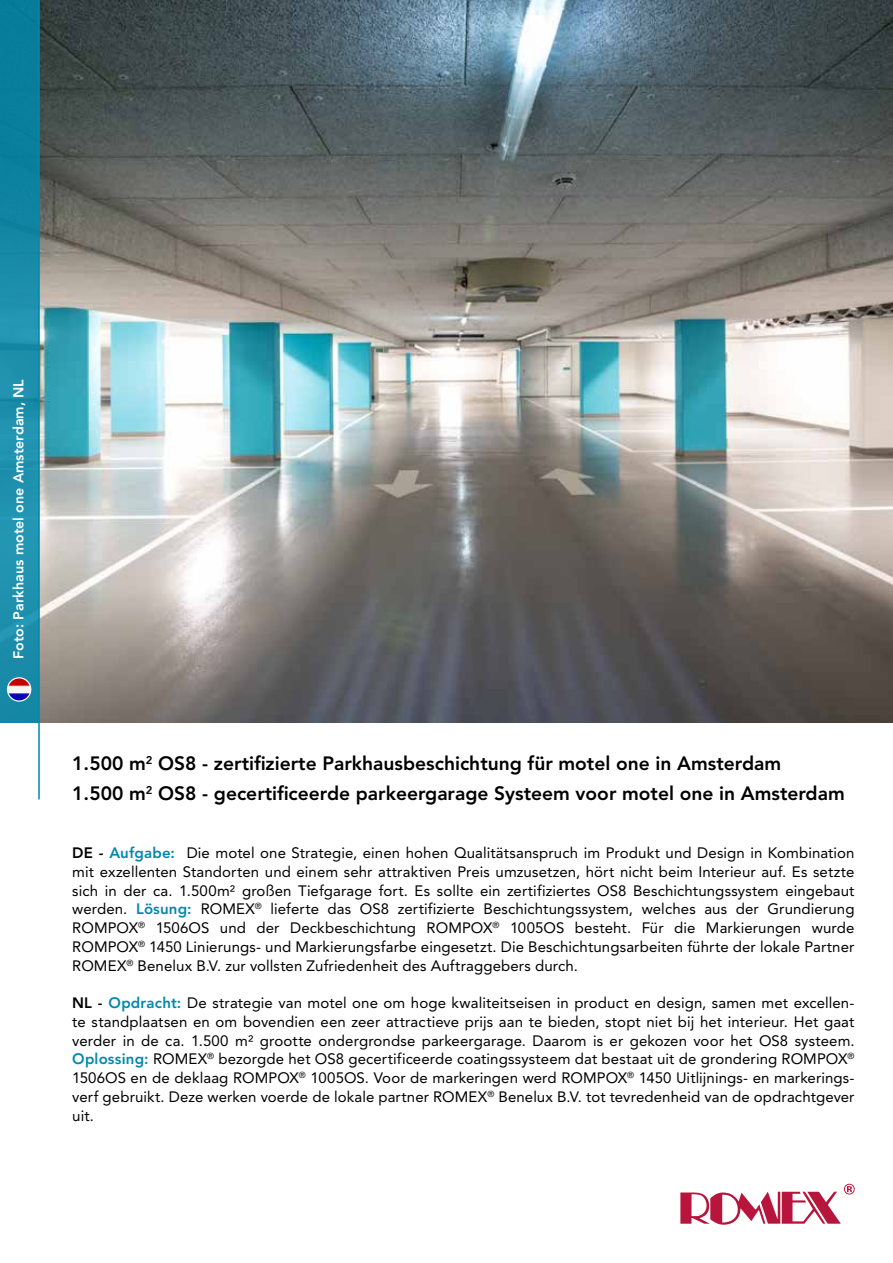
<style>
.page{position:relative;width:893px;height:1263px;background:#fff}
.page>*{position:absolute;margin:0;border:0;box-sizing:border-box;transform-origin:0 0}
.t1{font:800 19.2px/30px "Avenir LT";color:#000}
.t2{font:15px/18.8px "Avenir LT";letter-spacing:.01em;color:#000;text-align:justify}
.t3{font:800 14.25px "Avenir LT";color:#fff}
.s1{font-weight:800}
.s2{font-weight:800;color:#0089ad}
</style>
<div class="page">
<svg style="left:680px;top:1184px;width:175px;height:41px"></svg>
<img style="left:40px;top:0;width:853px;height:723px">
<hr style="left:38px;top:0;width:2px;height:799px;background:#0089ad">
<svg style="left:0;top:0;width:38px;height:723px;background:#178aa7"></svg>
<svg style="left:7px;top:677px;width:24px;height:25px"></svg>
<img style="left:8px;top:678px;width:22px;height:22px;border-radius:11px">
<p class="t3" style="left:10px;top:659px;width:281px;rotate:-90deg">Foto: Parkhaus motel one Amsterdam, NL</p>
<p class="t1" style="left:72px;top:749px;width:774px">1.500 m<sup>2</sup> OS8 - zertifizierte Parkhausbeschichtung für motel one in Amsterdam<br>1.500 m<sup>2</sup> OS8 - gecertificeerde parkeergarage Systeem voor motel one in Amsterdam</p>
<p class="t2" style="left:72px;top:843px;width:784px"><span class="s1">DE -</span> <span class="s2">Aufgabe:</span> Die motel one Strategie, einen hohen Qualitätsanspruch im Produkt und Design in Kombination mit exzellenten Standorten und einem sehr attraktiven Preis umzusetzen, hört nicht beim Interieur auf. Es setzte sich in der ca. 1.500m² großen Tiefgarage fort. Es sollte ein zertifiziertes OS8 Beschichtungssystem eingebaut werden. <span class="s2">Lösung:</span> ROMEX<sup>®</sup> lieferte das OS8 zertifizierte Beschichtungssystem, welches aus der Grundierung ROMPOX<sup>®</sup> 1506OS und der Deckbeschichtung ROMPOX<sup>®</sup> 1005OS besteht. Für die Markierungen wurde ROMPOX<sup>®</sup> 1450 Linierungs- und Markierungsfarbe eingesetzt. Die Beschichtungsarbeiten führte der lokale Partner ROMEX<sup>®</sup> Benelux B.V. zur vollsten Zufriedenheit des Auftraggebers durch.</p>
<p class="t2" style="left:72px;top:993px;width:784px"><span class="s1">NL -</span> <span class="s2">Opdracht:</span> De strategie van motel one om hoge kwaliteitseisen in product en design, samen met excellen&shy;te standplaatsen en om bovendien een zeer attractieve prijs aan te bieden, stopt niet bij het interieur. Het gaat verder in de ca. 1.500 m² grootte ondergrondse parkeergarage. Daarom is er gekozen voor het OS8 systeem.<br><span class="s2">Oplossing:</span> ROMEX<sup>®</sup> bezorgde het OS8 gecertificeerde coatingssysteem dat bestaat uit de grondering ROMPOX<sup>® </sup>1506OS en de deklaag ROMPOX<sup>®</sup> 1005OS. Voor de markeringen werd ROMPOX<sup>®</sup> 1450 Uitlijnings- en markerings&shy;verf gebruikt. Deze werken voerde de lokale partner ROMEX<sup>®</sup> Benelux B.V. tot tevredenheid van de opdrachtgever uit.</p>
</div>
